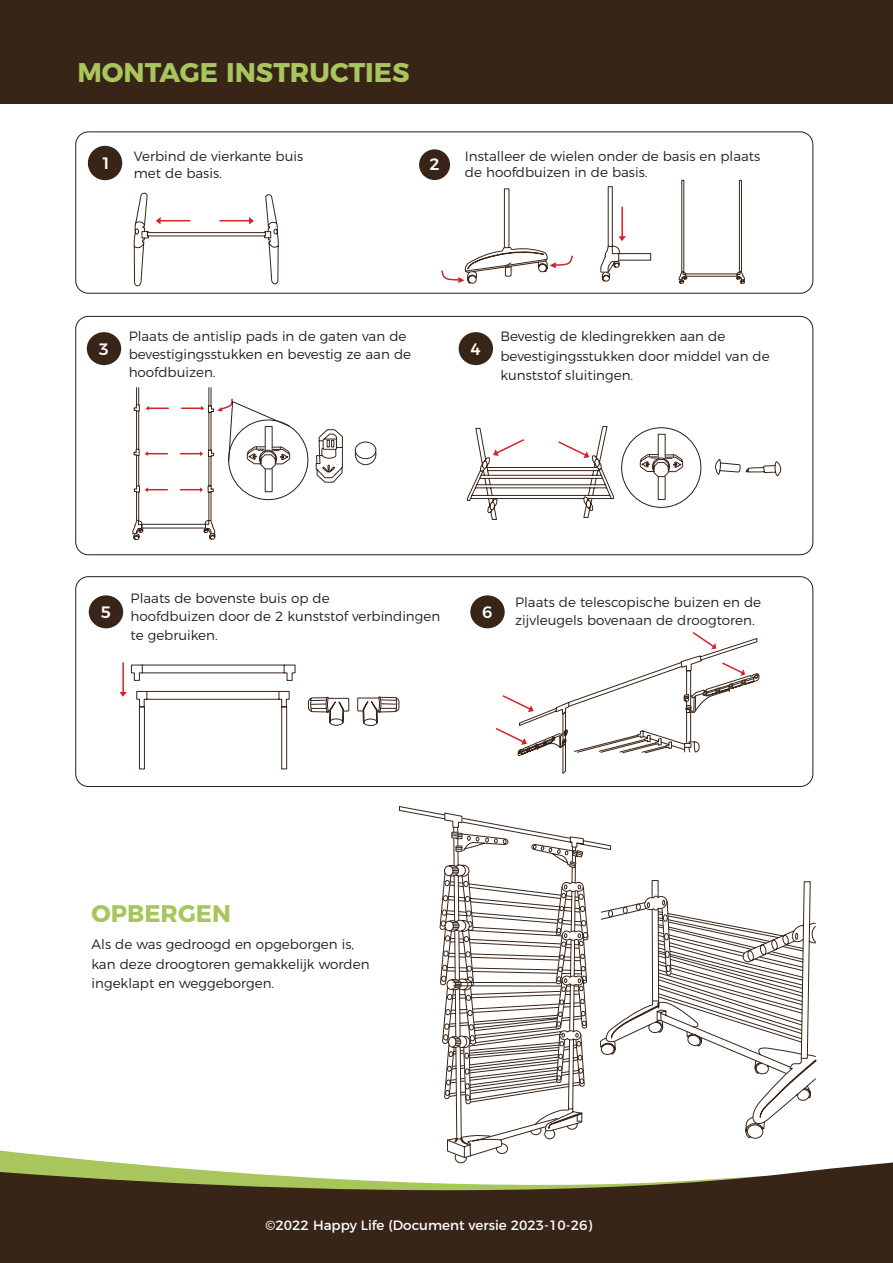
<style>
.page{position:relative;width:893px;height:1263px;background:#fff}
.page>*{position:absolute;margin:0;border:0;box-sizing:border-box;transform-origin:0 0}
.t1{font:700 27px "Montserrat";color:#a9c65d}
.t2{font:700 24px "Montserrat";color:#a9c65d}
.t3{font:500 16.5px "Montserrat";color:#fff}
.t4{font:300 13.5px/16.5px "Montserrat";color:#231f20}
.t5{font:13.5px "Montserrat";color:#fff}
</style>
<div class="page">
<div style="left:75px;top:576px;width:738px;height:211px;border:1px solid #231f20;border-radius:13px"></div>
<div style="left:75px;top:131px;width:738px;height:163px;border:1px solid #231f20;border-radius:13px"></div>
<div style="left:0;top:0;width:893px;height:104px;background:#392518"></div>
<div style="left:88px;top:146px;width:34px;height:34px;background:#392518;border-radius:50%"></div>
<svg style="left:0;top:1150px;width:893px;height:113px;background:#5e503f"></svg>
<div style="left:419px;top:149px;width:31px;height:31px;background:#392518;border-radius:50%"></div>
<div style="left:87px;top:332px;width:34px;height:33px;background:#392518;border-radius:50%"></div>
<div style="left:459px;top:332px;width:34px;height:33px;background:#392518;border-radius:50%"></div>
<div style="left:89px;top:595px;width:34px;height:33px;background:#392518;border-radius:50%"></div>
<div style="left:470px;top:595px;width:35px;height:33px;background:#392518;border-radius:50%"></div>
<svg style="left:441px;top:188px;width:132px;height:96px"></svg>
<svg style="left:600px;top:186px;width:51px;height:96px"></svg>
<div style="left:739px;top:180px;width:3px;height:92px;border:1px solid #392518"></div>
<svg style="left:678px;top:271px;width:67px;height:13px"></svg>
<svg style="left:316px;top:429px;width:27px;height:54px"></svg>
<svg style="left:355px;top:441px;width:21px;height:24px"></svg>
<svg style="left:132px;top:192px;width:159px;height:348px"></svg>
<svg style="left:640px;top:434px;width:43px;height:66px"></svg>
<div style="left:621px;top:427px;width:80px;height:81px;border:1px solid #231f20;border-radius:50%"></div>
<svg style="left:715px;top:459px;width:66px;height:17px"></svg>
<svg style="left:467px;top:426px;width:147px;height:94px"></svg>
<svg style="left:120px;top:664px;width:176px;height:105px"></svg>
<hr style="left:122px;top:662px;width:2px;height:31px;background:#d1232a">
<svg style="left:308px;top:696px;width:41px;height:30px"></svg>
<svg style="left:357px;top:696px;width:43px;height:30px"></svg>
<svg style="left:496px;top:632px;width:263px;height:135px"></svg>
<svg style="left:444px;top:767px;width:132px;height:432px"></svg>
<svg style="left:399px;top:806px;width:418px;height:357px"></svg>
<p class="t1" style="left:77px;top:51px;width:334px">MONTAGE INSTRUCTIES</p>
<p class="t3" style="left:101px;top:150px;width:12px">1</p>
<p class="t4" style="left:134px;top:147px;width:171px">Verbind de vierkante buis met de basis.</p>
<p class="t3" style="left:429px;top:151px;width:12px">2</p>
<p class="t4" style="left:465px;top:147px;width:297px">Installeer de wielen onder de basis en plaats de hoofdbuizen in de basis.</p>
<p class="t3" style="left:99px;top:336px;width:12px">3</p>
<p class="t4" style="left:129px;top:327px;width:279px">Plaats de antislip pads in de gaten van de</p>
<p class="t4" style="left:129px;top:345px;width:284px">bevestigingsstukken en bevestig ze aan de</p>
<p class="t4" style="left:129px;top:363px;width:88px">hoofdbuizen.</p>
<p class="t3" style="left:471px;top:336px;width:12px">4</p>
<p class="t4" style="left:500px;top:327px;width:226px">Bevestig de kledingrekken aan de</p>
<p class="t4" style="left:500px;top:346px;width:271px">bevestigingsstukken door middel van de</p>
<p class="t4" style="left:500px;top:366px;width:134px">kunststof sluitingen.</p>
<p class="t4" style="left:131px;top:589px;width:200px">Plaats de bovenste buis op de</p>
<p class="t4" style="left:131px;top:607px;width:311px">hoofdbuizen door de 2 kunststof verbindingen</p>
<p class="t4" style="left:131px;top:625px;width:89px">te gebruiken.</p>
<p class="t3" style="left:101px;top:599px;width:12px">5</p>
<p class="t4" style="left:515px;top:592px;width:248px;line-height:18px">Plaats de telescopische buizen en de zijvleugels bovenaan de droogtoren.</p>
<p class="t3" style="left:482px;top:599px;width:12px">6</p>
<p class="t2" style="left:92px;top:893px;width:141px">OPBERGEN</p>
<p class="t4" style="left:92px;top:934px;width:279px;line-height:19.5px">Als de was gedroogd en opgeborgen is, kan deze droogtoren gemakkelijk worden ingeklapt en weggeborgen.</p>
<p class="t5" style="left:266px;top:1214px;width:328px">©2022 Happy Life (Document versie 2023-10-26)</p>
</div>
